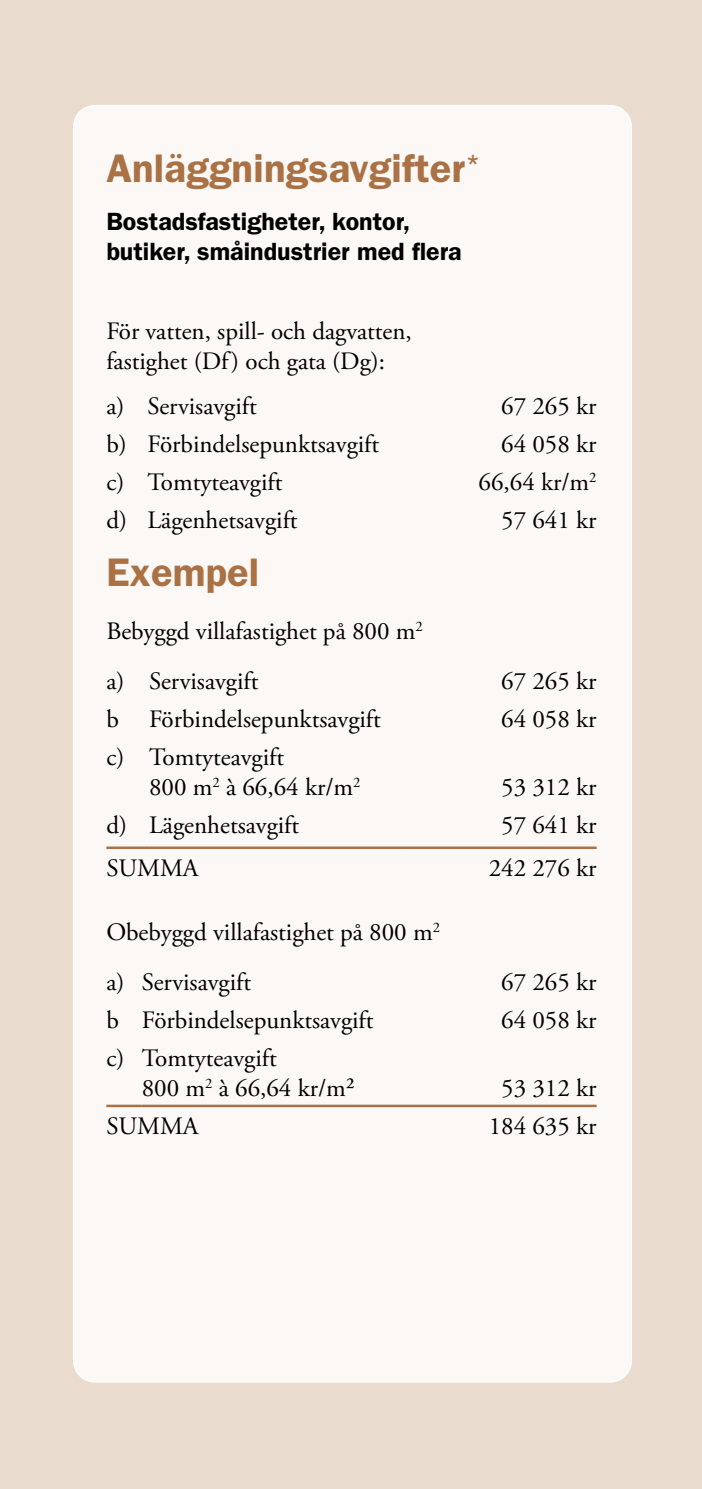
<style>
.page{position:relative;width:702px;height:1489px;background:#fff}
.page>*{position:absolute;margin:0;border:0;box-sizing:border-box;transform-origin:0 0}
.t1{font:600 40px "ITC Franklin Gothic Std";letter-spacing:.005em;color:#aa7145}
.Tabelltext{font:25px/30px "Adobe Garamond Pro";color:#000}
.t2{font:600 25px/30px "ITC Franklin Gothic Std";color:#000}
</style>
<div class="page">
<div style="left:0;top:0;width:702px;height:1488px;background:#e9dbce"></div>
<div style="left:74px;top:105px;width:557px;height:1276px;background:#fbf8f6;border-radius:21px"></div>
<hr style="left:106px;top:846px;width:43px;height:3px;background:#aa7145">
<hr style="left:149px;top:846px;width:258px;height:3px;background:#aa7145">
<hr style="left:407px;top:846px;width:189px;height:3px;background:#aa7145">
<hr style="left:106px;top:1104px;width:36px;height:3px;background:#aa7145">
<hr style="left:142px;top:1104px;width:268px;height:3px;background:#aa7145">
<hr style="left:410px;top:1104px;width:186px;height:3px;background:#aa7145">
<h1 class="t1" style="left:106px;top:145px;width:375px">Anläggningsavgifter<sup>*</sup></h1>
<h2 class="t2" style="left:106px;top:206px;width:357px">Bostadsfastigheter, kontor, butiker, småindustrier med flera</h2>
<p class="Tabelltext" style="left:106px;top:317px;width:307px">För vatten, spill- och dagvatten, fastighet (Df) och gata (Dg):</p>
<p class="Tabelltext" style="left:106px;top:392px;width:20px">a)</p>
<p class="Tabelltext" style="left:147px;top:392px;width:111px">Servisavgift</p>
<p class="Tabelltext" style="left:501px;top:392px;width:97px">67 265 kr</p>
<p class="Tabelltext" style="left:106px;top:430px;width:22px">b)</p>
<p class="Tabelltext" style="left:147px;top:430px;width:233px">Förbindelsepunktsavgift</p>
<p class="Tabelltext" style="left:501px;top:430px;width:97px">64 058 kr</p>
<p class="Tabelltext" style="left:106px;top:468px;width:20px">c)</p>
<p class="Tabelltext" style="left:147px;top:468px;width:136px">Tomtyteavgift</p>
<p class="Tabelltext" style="left:478px;top:468px;width:119px">66,64 kr/m<sup>2</sup></p>
<p class="Tabelltext" style="left:106px;top:506px;width:22px">d)</p>
<p class="Tabelltext" style="left:147px;top:506px;width:152px">Lägenhetsavgift</p>
<p class="Tabelltext" style="left:501px;top:506px;width:97px">57 641 kr</p>
<h2 class="t1" style="left:106px;top:549px;width:154px">Exempel</h2>
<p class="Tabelltext" style="left:106px;top:617px;width:318px">Bebyggd villafastighet på 800 m<sup>2</sup></p>
<p class="Tabelltext" style="left:106px;top:667px;width:20px">a)</p>
<p class="Tabelltext" style="left:149px;top:667px;width:111px">Servisavgift</p>
<p class="Tabelltext" style="left:501px;top:667px;width:97px">67 265 kr</p>
<p class="Tabelltext" style="left:106px;top:705px;width:14px">b</p>
<p class="Tabelltext" style="left:149px;top:705px;width:233px">Förbindelsepunktsavgift</p>
<p class="Tabelltext" style="left:501px;top:705px;width:97px">64 058 kr</p>
<p class="Tabelltext" style="left:106px;top:743px;width:20px">c)</p>
<p class="Tabelltext" style="left:149px;top:743px;width:213px">Tomtyteavgift<br>800 m<sup>2</sup> à 66,64 kr/m<sup>2</sup></p>
<p class="Tabelltext" style="left:501px;top:773px;width:97px">53 312 kr</p>
<p class="Tabelltext" style="left:106px;top:811px;width:22px">d)</p>
<p class="Tabelltext" style="left:149px;top:811px;width:152px">Lägenhetsavgift</p>
<p class="Tabelltext" style="left:501px;top:811px;width:97px">57 641 kr</p>
<p class="Tabelltext" style="left:106px;top:853px;width:94px">SUMMA</p>
<p class="Tabelltext" style="left:488px;top:853px;width:109px">242 276 kr</p>
<p class="Tabelltext" style="left:106px;top:917px;width:335px">Obebyggd villafastighet på 800 m<sup>2</sup></p>
<p class="Tabelltext" style="left:106px;top:967px;width:20px">a)</p>
<p class="Tabelltext" style="left:142px;top:967px;width:111px">Servisavgift</p>
<p class="Tabelltext" style="left:501px;top:967px;width:97px">67 265 kr</p>
<p class="Tabelltext" style="left:106px;top:1005px;width:14px">b</p>
<p class="Tabelltext" style="left:142px;top:1005px;width:233px">Förbindelsepunktsavgift</p>
<p class="Tabelltext" style="left:501px;top:1005px;width:97px">64 058 kr</p>
<p class="Tabelltext" style="left:106px;top:1043px;width:20px">c)</p>
<p class="Tabelltext" style="left:142px;top:1043px;width:215px">Tomtyteavgift<br>800 m<sup>2</sup> à 66,64 kr/m²</p>
<p class="Tabelltext" style="left:501px;top:1073px;width:97px">53 312 kr</p>
<p class="Tabelltext" style="left:106px;top:1111px;width:94px">SUMMA</p>
<p class="Tabelltext" style="left:488px;top:1111px;width:109px">184 635 kr</p>
</div>
